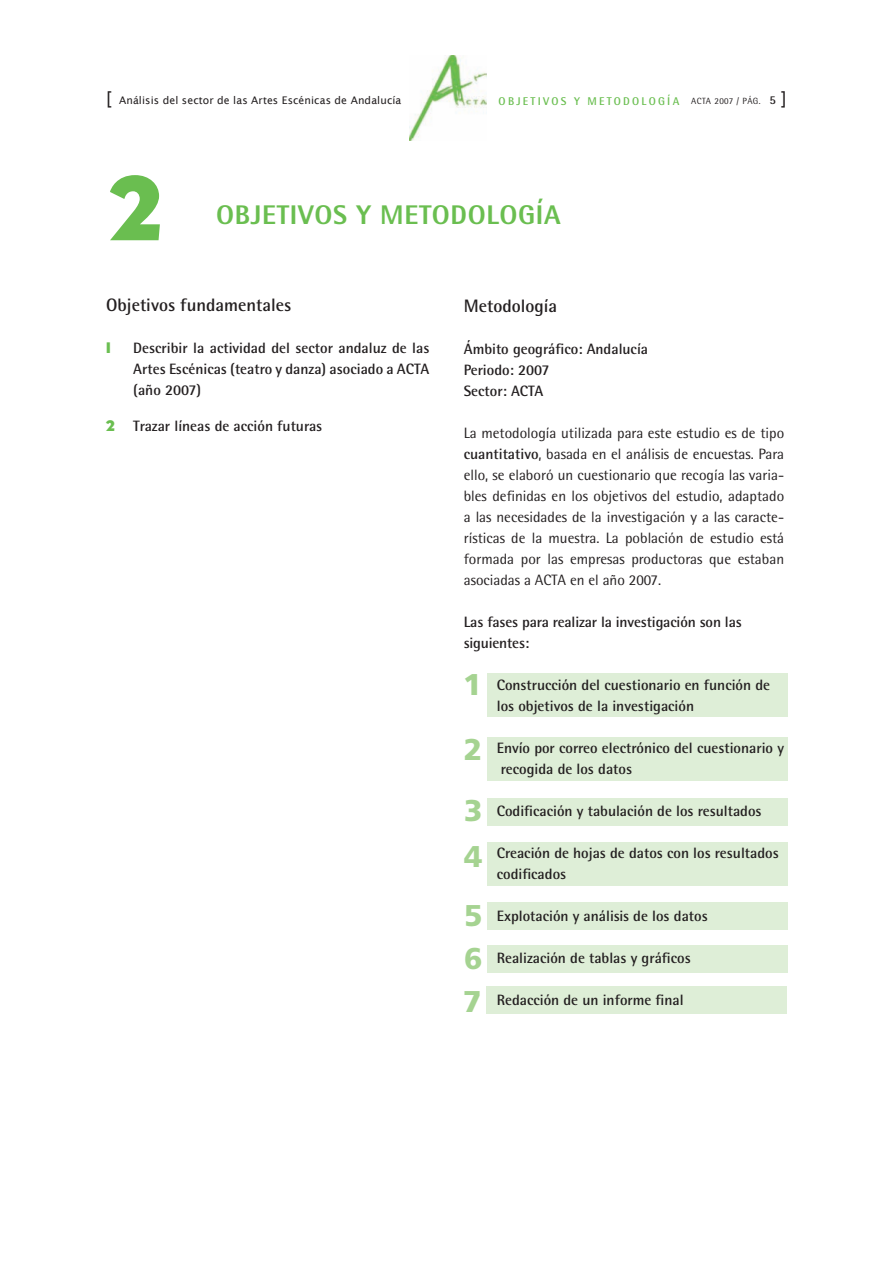
<style>
.page{position:relative;width:893px;height:1263px;background:#fff}
.page>*{position:absolute;margin:0;border:0;box-sizing:border-box;transform-origin:0 0}
.t1{font:90px "Cg Bernhardt Bd";color:#6abe50}
.t2{font:900 30px/63px "Frutiger";color:#a5d391}
.t3{font:800 27px "Rotis Semi Sans";letter-spacing:.025em;color:#6abe50}
.t4{font:700 18px "Rotis Semi Sans";color:#231f20}
.t5{font:700 15px/21px "Rotis Semi Sans";color:#231f20}
.t6{font:15px/21px "Rotis Semi Sans";color:#231f20;text-align:justify}
.t7{font:15px "Cg Bernhardt Bd";color:#6abe50}
.t8{font:700 11.25px "Rotis Semi Sans";letter-spacing:.2em;color:#6abe50}
.t9{font:10.5px "Lucida Sans";letter-spacing:.01em;color:#231f20}
.t10{font:9px "Rotis Semi Sans";letter-spacing:.05em;color:#231f20}
.s1{font-size:18px}
.s2{font-weight:700;font-size:12px}
.s3{font-family:"Lucida Sans";font-size:18px}
.s4{font-family:"Cg Bernhardt Bd";font-weight:400;color:#6abe50}
.s5{font-weight:700}
</style>
<div class="page">
<img style="left:409px;top:56px;width:77px;height:84px">
<div style="left:487px;top:674px;width:300px;height:43px;background:#deeed7"></div>
<div style="left:487px;top:737px;width:300px;height:44px;background:#deeed7"></div>
<div style="left:487px;top:843px;width:300px;height:43px;background:#deeed7"></div>
<div style="left:487px;top:798px;width:301px;height:27px;background:#deeed7"></div>
<div style="left:487px;top:945px;width:301px;height:27px;background:#deeed7"></div>
<div style="left:487px;top:902px;width:301px;height:27px;background:#deeed7"></div>
<div style="left:486px;top:987px;width:301px;height:27px;background:#deeed7"></div>
<p class="t9" style="left:106px;top:94px;width:297px"><span class="s1">[</span> Análisis del sector de las Artes Escénicas de Andalucía</p>
<p class="t8" style="left:499px;top:94px;width:18px">OBJETIV</p>
<p class="t8" style="left:551px;top:94px;width:45px">OSYMET</p>
<p class="t8" style="left:614px;top:94px;width:53px">OD OLOGÍA</p>
<p class="t10" style="left:691px;top:96px;width:97px">ACTA 2007 / PÁG. <span class="s2">5</span> <span class="s3">]</span></p>
<h1 class="t1" style="left:110px;top:153px;width:54px">2</h1>
<h3 class="t3" style="left:216px;top:198px;width:346px">OBJETIVOS Y METODOLOGÍA</h3>
<p class="t4" style="left:106px;top:293px;width:187px">Objetivos fundamentales</p>
<p class="t7" style="left:106px;top:338px;width:6px">1</p>
<p class="t5" style="left:133px;top:337px;width:298px">Describir la actividad del sector andaluz de las<br>Artes Escénicas (teatro y danza) asociado a ACTA (año 2007)</p>
<p class="t5" style="left:106px;top:415px;width:218px"><span class="s4">2</span> Trazar líneas de acción futuras</p>
<p class="t4" style="left:464px;top:295px;width:95px">Metodología</p>
<p class="t5" style="left:464px;top:338px;width:186px">Ámbito geográfico: Andalucía<br>Periodo: 2007<br>Sector: ACTA</p>
<p class="t6" style="left:464px;top:422px;width:322px">La metodología utilizada para este estudio es de tipo <span class="s5">cuantitativo</span>, basada en el análisis de encuestas. Para ello, se elaboró un cuestionario que recogía las varia&shy;bles definidas en los objetivos del estudio, adaptado a las necesidades de la investigación y a las caracte&shy;rísticas de la muestra. La población de estudio está formada por las empresas productoras que estaban asociadas a ACTA en el año 2007.</p>
<p class="t5" style="left:464px;top:611px;width:280px">Las fases para realizar la investigación son las siguientes:</p>
<p class="t5" style="left:497px;top:674px;width:275px">Construcción del cuestionario en función de los objetivos de la investigación</p>
<p class="t5" style="left:497px;top:737px;width:289px">Envío por correo electrónico del cuestionario y recogida de los datos</p>
<p class="t5" style="left:497px;top:800px;width:266px">Codificación y tabulación de los resultados</p>
<p class="t5" style="left:497px;top:842px;width:284px">Creación de hojas de datos con los resultados codificados</p>
<p class="t5" style="left:497px;top:905px;width:212px">Explotación y análisis de los datos</p>
<p class="t5" style="left:497px;top:947px;width:195px">Realización de tablas y gráficos</p>
<p class="t5" style="left:497px;top:989px;width:188px">Redacción de un informe final</p>
<h2 class="t2" style="left:463px;top:653px;width:21px;text-align:justify">1<br>2<br>3</h2>
<h2 class="t2" style="left:464px;top:826px;width:20px;line-height:58.8px">4<br>5</h2>
<h2 class="t2" style="left:463px;top:936px;width:21px;line-height:42.9px">6<br>7</h2>
</div>
